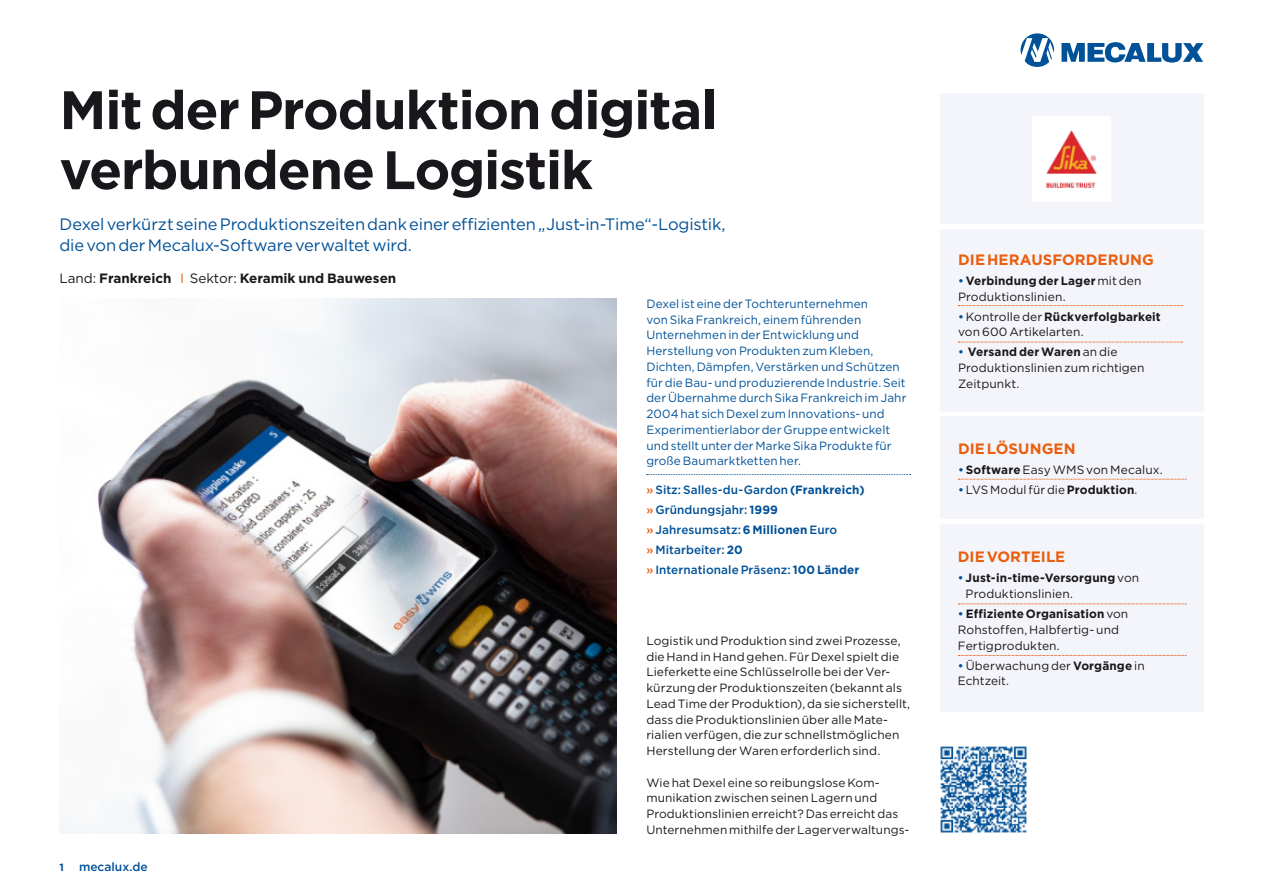
<style>
.page{position:relative;width:1263px;height:893px;background:#fff}
.page>*{position:absolute;margin:0;border:0;box-sizing:border-box;transform-origin:0 0}
.t1{font:700 54px/60px "Gotham";letter-spacing:-.025em;color:#1a171c}
.t2{font:16.5px/21px "Gotham";letter-spacing:-.01em;color:#005198}
.t3{font:700 15px "Gotham";letter-spacing:.005em;color:#e95e0f}
.t4{font:700 13.5px "Gotham";color:#1a171c}
.t5{font:12px/15.8px "Gotham";letter-spacing:.005em;color:#1a171c}
.t6{font:12px/15.8px "Gotham";letter-spacing:.005em;color:#005198}
.t7{font:500 12px/20px "Gotham";letter-spacing:.005em;color:#005198}
.t8{font:700 12px/15.8px "Gotham";letter-spacing:.01em;color:#1a171c}
.t9{font:700 10.5px "Gotham";color:#005198}
.s1{font-weight:400}
.s2{font-weight:400;color:#e95e0f}
.s3{color:#e95e0f}
.s4{font-weight:700}
.s5{font-weight:500;color:#005198}
</style>
<div class="page">
<svg style="left:1020px;top:33px;width:34px;height:34px"></svg>
<svg style="left:1061px;top:42px;width:142px;height:21px"></svg>
<div style="left:940px;top:94px;width:263px;height:130px;background:#f4f5fa"></div>
<div style="left:940px;top:417px;width:263px;height:102px;background:#f4f5fa"></div>
<div style="left:940px;top:229px;width:263px;height:183px;background:#f4f5fa"></div>
<svg style="left:958px;top:479px;width:228px;height:1px"></svg>
<svg style="left:958px;top:305px;width:225px;height:1px"></svg>
<svg style="left:958px;top:342px;width:225px;height:1px"></svg>
<div style="left:940px;top:524px;width:263px;height:188px;background:#f4f5fa"></div>
<svg style="left:958px;top:655px;width:228px;height:1px"></svg>
<svg style="left:958px;top:604px;width:228px;height:1px"></svg>
<img style="left:940px;top:746px;width:87px;height:87px">
<img style="left:60px;top:298px;width:557px;height:535px">
<img style="left:1032px;top:116px;width:79px;height:85px">
<svg style="left:647px;top:474px;width:264px;height:1px"></svg>
<h1 class="t1" style="left:60px;top:80px;width:659px">Mit der Produktion digital verbundene Logistik</h1>
<h2 class="t2" style="left:60px;top:213px;width:667px">Dexel verkürzt seine Produktionszeiten dank einer effizienten „Just-in-Time“-Logistik, die von der Mecalux-Software verwaltet wird.</h2>
<p class="t4" style="left:60px;top:269px;width:338px"><span class="s1">Land:</span> Frankreich <span class="s2">I</span> <span class="s1">Sektor:</span> Keramik und Bauwesen</p>
<p class="t9" style="left:60px;top:860px;width:6px">1</p>
<p class="t7" style="left:79px;top:856px;width:70px">mecalux.de</p>
<p class="t6" style="left:646px;top:296px;width:262px">Dexel ist eine der Tochterunternehmen<br>von Sika Frankreich, einem führenden Unternehmen in der Entwicklung und Herstellung von Produkten zum Kleben, Dichten, Dämpfen, Verstärken und Schützen für die Bau- und produzierende Industrie. Seit der Übernahme durch Sika Frankreich im Jahr 2004 hat sich Dexel zum Innovations- und Experimentierlabor der Gruppe entwickelt und stellt unter der Marke Sika Produkte für große Baumarktketten her.</p>
<p class="t7" style="left:646px;top:479px;width:220px"><span class="s3">»</span> Sitz: Salles-du-Gardon <span class="s4">(Frankreich) </span><span class="s3">»</span> Gründungsjahr: <span class="s4">1999<br></span><span class="s3">»</span> Jahresumsatz: <span class="s4">6 Millionen</span> Euro<br><span class="s3">»</span> Mitarbeiter: <span class="s4">20<br></span><span class="s3">»</span> Internationale Präsenz: <span class="s4">100 Länder</span></p>
<p class="t5" style="left:646px;top:632px;width:265px">Logistik und Produktion sind zwei Prozesse, die Hand in Hand gehen. Für Dexel spielt die Lieferkette eine Schlüsselrolle bei der Ver&shy;kürzung der Produktionszeiten (bekannt als Lead Time der Produktion), da sie sicherstellt, dass die Produktionslinien über alle Mate&shy;rialien verfügen, die zur schnellstmöglichen Herstellung der Waren erforderlich sind.</p>
<p class="t5" style="left:646px;top:774px;width:264px">Wie hat Dexel eine so reibungslose Kom&shy;munikation zwischen seinen Lagern und Produktionslinien erreicht? Das erreicht das Unternehmen mithilfe der Lagerverwaltungs-</p>
<p class="t3" style="left:958px;top:249px;width:197px">DIE HERAUSFORDERUNG</p>
<p class="t5" style="left:958px;top:272px;width:185px"><span class="s5">•</span> <span class="s4">Verbindung der Lager</span> mit den<br>Produktionslinien.</p>
<p class="t5" style="left:958px;top:308px;width:204px"><span class="s5">•</span> Kontrolle der <span class="s4">Rückverfolgbarkeit </span>von 600 Artikelarten.</p>
<p class="t5" style="left:958px;top:344px;width:188px"><span class="s5">•</span> <span class="s4">Versand der Waren</span> an die<br>Produktionslinien zum richtigen<br>Zeitpunkt.</p>
<p class="t3" style="left:958px;top:438px;width:119px">DIE LÖSUNGEN</p>
<p class="t5" style="left:958px;top:461px;width:206px"><span class="s5">•</span> <span class="s4">Software</span> Easy WMS von Mecalux.</p>
<p class="t5" style="left:958px;top:481px;width:181px"><span class="s5">•</span> LVS Modul für die <span class="s4">Produktion</span>.</p>
<p class="t3" style="left:958px;top:547px;width:109px">DIE VORTEILE</p>
<p class="t8" style="left:966px;top:570px;width:175px;text-indent:-8px"><span class="s5">•</span> Just-in-time-Versorgung <span class="s1">von<br>Produktionslinien.</span></p>
<p class="t5" style="left:958px;top:606px;width:172px"><span class="s5">•</span><span class="s4">Effiziente Organisation</span> von<br>Rohstoffen, Halbfertig- und<br>Fertigprodukten.</p>
<p class="t5" style="left:958px;top:657px;width:188px"><span class="s5">•</span> Überwachung der <span class="s4">Vorgänge</span> in<br>Echtzeit.</p>
</div>
